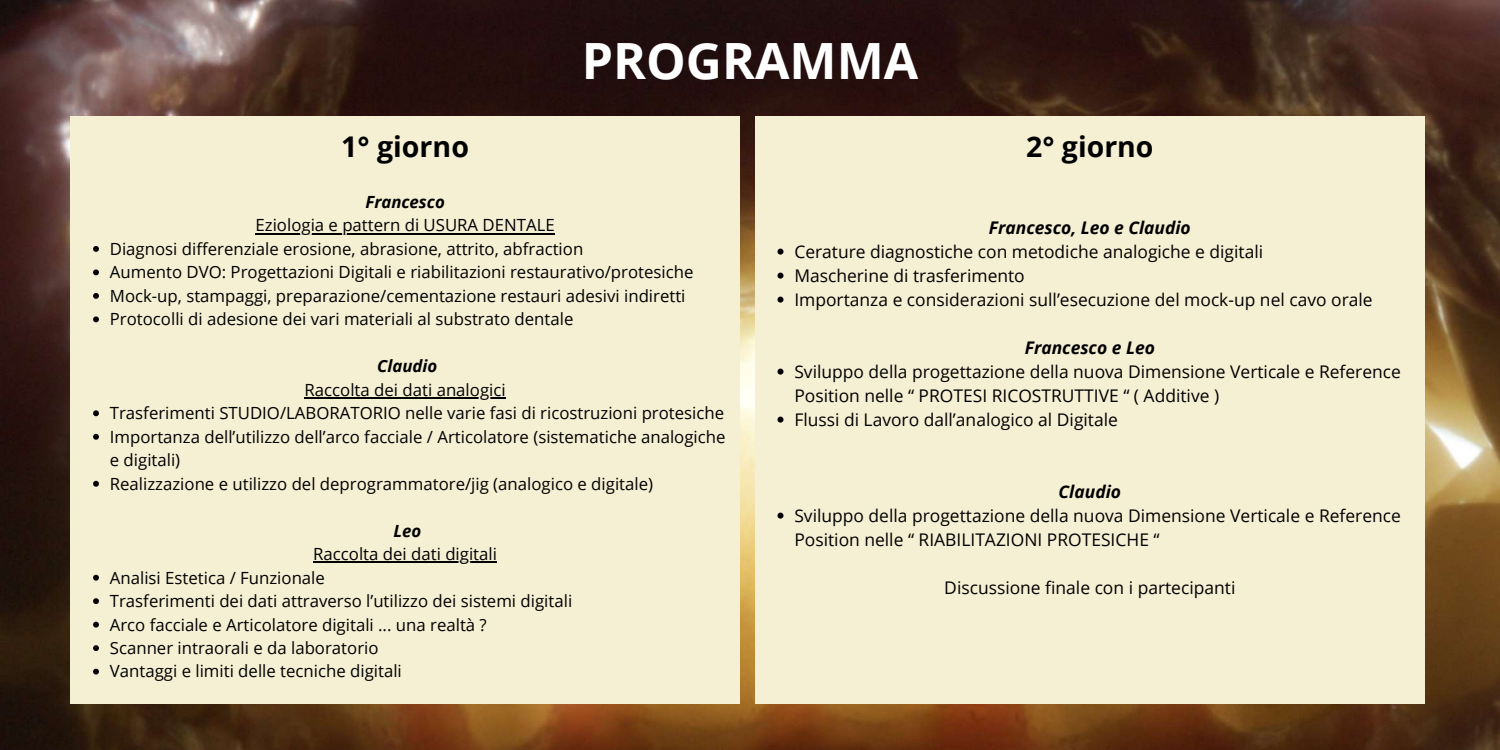
<style>
.page{position:relative;width:1500px;height:750px;background:#fff}
.page>*{position:absolute;margin:0;border:0;box-sizing:border-box;transform-origin:0 0}
.t1{font:700 50px "Open Sans";color:#fff}
.t2{font:700 28.5px "Open Sans";color:#000}
.t3{font:700 28.4px "Open Sans";color:#000}
.t4{font:17.4px/24px "Open Sans";color:#000}
.t5{font:italic 700 17.4px "Open Sans";color:#000}
.t6{font:16.8px/23.5px "Open Sans";color:#000}
.t7{font:italic 700 16.8px "Open Sans";color:#000}
</style>
<div class="page">
<img style="left:0;top:0;width:1500px;height:750px">
<div style="left:70px;top:116px;width:670px;height:587px;background:#f5efd3"></div>
<hr style="left:256px;top:233px;width:299px;height:1px;background:#000">
<svg style="left:93px;top:246px;width:6px;height:6px"></svg>
<svg style="left:93px;top:269px;width:6px;height:6px"></svg>
<svg style="left:93px;top:293px;width:6px;height:6px"></svg>
<svg style="left:93px;top:316px;width:6px;height:6px"></svg>
<hr style="left:305px;top:397px;width:201px;height:2px;background:#000">
<svg style="left:93px;top:410px;width:6px;height:6px"></svg>
<svg style="left:93px;top:434px;width:6px;height:6px"></svg>
<svg style="left:93px;top:481px;width:6px;height:6px"></svg>
<hr style="left:313px;top:562px;width:184px;height:1px;background:#000">
<svg style="left:93px;top:575px;width:6px;height:6px"></svg>
<svg style="left:93px;top:598px;width:6px;height:6px"></svg>
<svg style="left:93px;top:622px;width:6px;height:6px"></svg>
<svg style="left:93px;top:645px;width:6px;height:6px"></svg>
<svg style="left:93px;top:669px;width:6px;height:6px"></svg>
<div style="left:755px;top:116px;width:670px;height:587px;background:#f5efd3"></div>
<svg style="left:777px;top:249px;width:6px;height:6px"></svg>
<svg style="left:777px;top:273px;width:6px;height:6px"></svg>
<svg style="left:777px;top:297px;width:6px;height:6px"></svg>
<svg style="left:777px;top:369px;width:6px;height:6px"></svg>
<svg style="left:777px;top:417px;width:6px;height:6px"></svg>
<svg style="left:777px;top:513px;width:6px;height:6px"></svg>
<h1 class="t1" style="left:582px;top:25px;width:338px">PROGRAMMA</h1>
<h2 class="t2" style="left:341px;top:127px;width:129px">1° giorno</h2>
<p class="t7" style="left:365px;top:190px;width:81px">Francesco</p>
<p class="t6" style="left:110px;top:213px;width:585px;text-indent:146px">Eziologia e pattern di USURA DENTALE<br>Diagnosi differenziale erosione, abrasione, attrito, abfraction<br>Aumento DVO: Progettazioni Digitali e riabilitazioni restaurativo/protesiche Mock-up, stampaggi, preparazione/cementazione restauri adesivi indiretti Protocolli di adesione dei vari materiali al substrato dentale</p>
<p class="t7" style="left:377px;top:354px;width:62px">Claudio</p>
<p class="t6" style="left:110px;top:377px;width:617px;text-indent:195px">Raccolta dei dati analogici<br>Trasferimenti STUDIO/LABORATORIO nelle varie fasi di ricostruzioni protesiche Importanza dell’utilizzo dell’arco facciale / Articolatore (sistematiche analogiche e digitali)<br>Realizzazione e utilizzo del deprogrammatore/jig (analogico e digitale)</p>
<p class="t7" style="left:393px;top:519px;width:29px">Leo</p>
<p class="t6" style="left:110px;top:542px;width:464px;text-indent:203px">Raccolta dei dati digitali<br>Analisi Estetica / Funzionale<br>Trasferimenti dei dati attraverso l’utilizzo dei sistemi digitali Arco facciale e Articolatore digitali ... una realtà ?<br>Scanner intraorali e da laboratorio<br>Vantaggi e limiti delle tecniche digitali</p>
<h3 class="t3" style="left:1026px;top:127px;width:129px">2° giorno</h3>
<p class="t5" style="left:989px;top:215px;width:203px">Francesco, Leo e Claudio</p>
<p class="t4" style="left:794px;top:239px;width:580px">Cerature diagnostiche con metodiche analogiche e digitali<br>Mascherine di trasferimento<br>Importanza e considerazioni sull’esecuzione del mock-up nel cavo orale</p>
<p class="t5" style="left:1025px;top:335px;width:132px">Francesco e Leo</p>
<p class="t4" style="left:794px;top:359px;width:608px">Sviluppo della progettazione della nuova Dimensione Verticale e Reference<br>Position nelle “ PROTESI RICOSTRUTTIVE “ ( Additive )<br>Flussi di Lavoro dall’analogico al Digitale</p>
<p class="t5" style="left:1059px;top:479px;width:64px">Claudio</p>
<p class="t4" style="left:794px;top:503px;width:608px">Sviluppo della progettazione della nuova Dimensione Verticale e Reference<br>Position nelle “ RIABILITAZIONI PROTESICHE “</p>
<p class="t4" style="left:944px;top:575px;width:293px">Discussione finale con i partecipanti</p>
</div>
